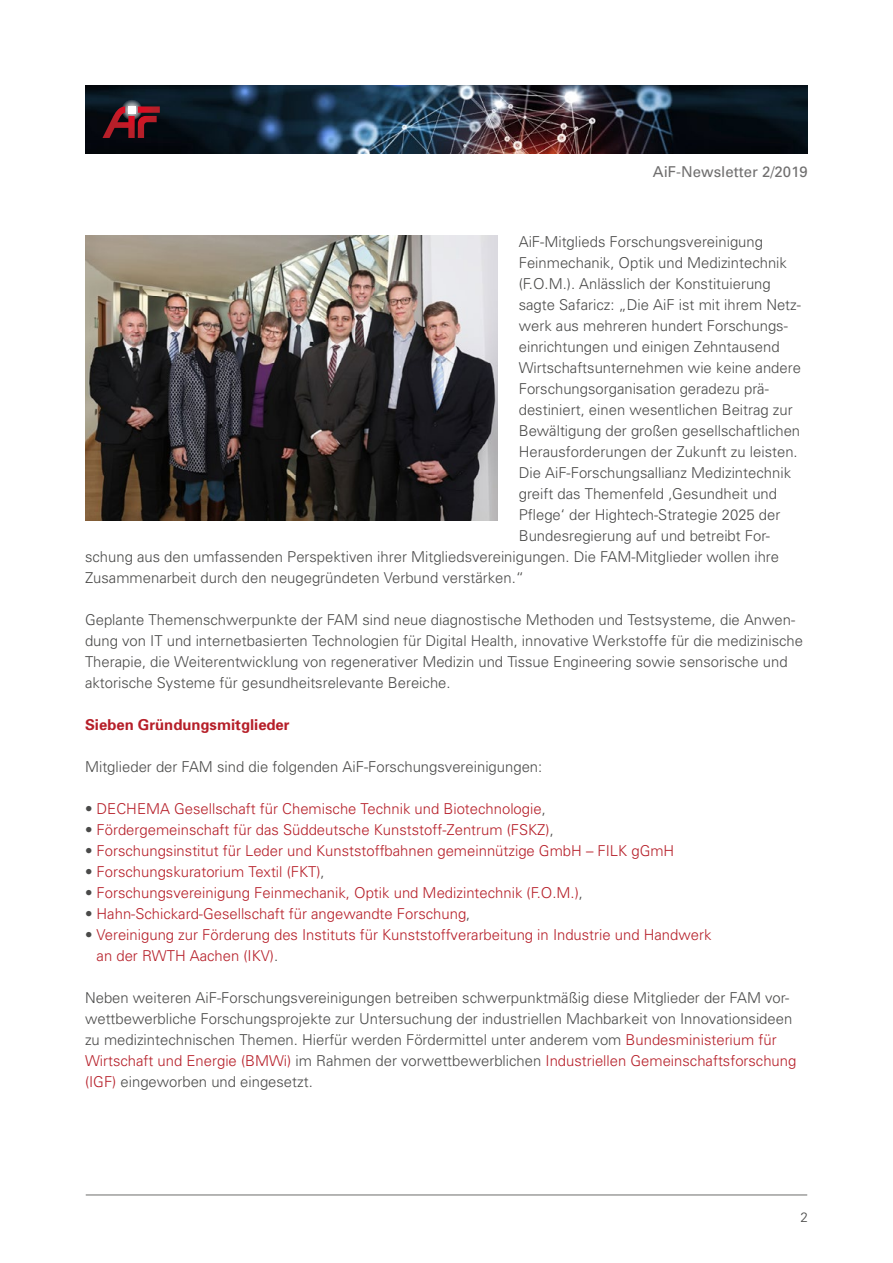
<style>
.page{position:relative;width:893px;height:1263px;background:#fff}
.page>*{position:absolute;margin:0;border:0;box-sizing:border-box;transform-origin:0 0}
.t1{font:300 15px/21px "Univers";color:#4a4a49}
.t2{font:300 15px/21px "Univers";color:#b61f29}
.t3{font:700 15px "Univers";color:#b61f29}
.Einf__Abs{font:15px "Univers";color:#706f6f}
.Einf__Abs-2{font:300 13.5px "Univers";color:#4a4a49}
.s1{color:#4a4a49}
.s2{color:#b61f29}
</style>
<div class="page">
<img style="left:85px;top:85px;width:723px;height:68px">
<svg style="left:121px;top:99px;width:21px;height:21px"></svg>
<svg style="left:102px;top:106px;width:58px;height:32px;background:#622028"></svg>
<hr style="left:86px;top:1194px;width:721px;height:1px;background:#9d9d9c">
<img style="left:85px;top:235px;width:412px;height:285px">
<p class="Einf__Abs" style="left:653px;top:163px;width:157px">AiF-Newsletter 2/2019</p>
<p class="t1" style="left:519px;top:231px;width:246px">AiF-Mitglieds Forschungsvereinigung</p>
<p class="t1" style="left:519px;top:252px;width:270px">Feinmechanik, Optik und Medizintechnik</p>
<p class="t1" style="left:519px;top:273px;width:253px">(F.O.M.). Anlässlich der Konstituierung</p>
<p class="t1" style="left:519px;top:294px;width:284px">sagte Safaricz: „Die AiF ist mit ihrem Netz-</p>
<p class="t1" style="left:519px;top:315px;width:271px">werk aus mehreren hundert Forschungs-</p>
<p class="t1" style="left:519px;top:336px;width:262px">einrichtungen und einigen Zehntausend</p>
<p class="t1" style="left:519px;top:357px;width:284px">Wirtschaftsunternehmen wie keine andere</p>
<p class="t1" style="left:519px;top:378px;width:252px">Forschungsorganisation geradezu prä-</p>
<p class="t1" style="left:519px;top:399px;width:275px">destiniert, einen wesentlichen Beitrag zur</p>
<p class="t1" style="left:519px;top:420px;width:283px">Bewältigung der großen gesellschaftlichen</p>
<p class="t1" style="left:519px;top:441px;width:280px">Herausforderungen der Zukunft zu leisten.</p>
<p class="t1" style="left:519px;top:462px;width:274px">Die AiF-Forschungsallianz Medizintechnik</p>
<p class="t1" style="left:519px;top:483px;width:260px">greift das Themenfeld ‚Gesundheit und</p>
<p class="t1" style="left:519px;top:504px;width:263px">Pflege‘ der Hightech-Strategie 2025 der</p>
<p class="t1" style="left:519px;top:525px;width:253px">Bundesregierung auf und betreibt For-</p>
<p class="t1" style="left:85px;top:546px;width:696px">schung aus den umfassenden Perspektiven ihrer Mitgliedsvereinigungen. Die FAM-Mitglieder wollen ihre</p>
<p class="t1" style="left:85px;top:567px;width:441px">Zusammenarbeit durch den neugegründeten Verbund verstärken.“</p>
<p class="t1" style="left:85px;top:609px;width:719px">Geplante Themenschwerpunkte der FAM sind neue diagnostische Methoden und Testsysteme, die Anwen&shy;dung von IT und internetbasierten Technologien für Digital Health, innovative Werkstoffe für die medizinische Therapie, die Weiterentwicklung von regenerativer Medizin und Tissue Engineering sowie sensorische und aktorische Systeme für gesundheitsrelevante Bereiche.</p>
<p class="t3" style="left:85px;top:715px;width:206px">Sieben Gründungsmitglieder</p>
<p class="t1" style="left:85px;top:756px;width:459px">Mitglieder der FAM sind die folgenden AiF-Forschungsvereinigungen:</p>
<p class="t2" style="left:85px;top:798px;width:462px"><span class="s1">•</span> DECHEMA Gesellschaft für Chemische Technik und Biotechnologie<span class="s1">,</span></p>
<p class="t2" style="left:85px;top:819px;width:470px"><span class="s1">•</span> Fördergemeinschaft für das Süddeutsche Kunststoff-Zentrum (FSKZ)<span class="s1">,</span></p>
<p class="t2" style="left:85px;top:840px;width:591px"><span class="s1">•</span> Forschungsinstitut für Leder und Kunststoffbahnen gemeinnützige GmbH – FILK gGmH</p>
<p class="t2" style="left:85px;top:861px;width:241px"><span class="s1">•</span> Forschungskuratorium Textil (FKT)<span class="s1">,</span></p>
<p class="t2" style="left:85px;top:882px;width:499px"><span class="s1">•</span> Forschungsvereinigung Feinmechanik, Optik und Medizintechnik (F.O.M.)<span class="s1">,</span></p>
<p class="t2" style="left:85px;top:903px;width:387px"><span class="s1">•</span> Hahn-Schickard-Gesellschaft für angewandte Forschung<span class="s1">,</span></p>
<p class="t2" style="left:97px;top:924px;width:616px;text-indent:-12px"><span class="s1">•</span> Vereinigung zur Förderung des Instituts für Kunststoffverarbeitung in Industrie und Handwerk an der RWTH Aachen (IKV)<span class="s1">.</span></p>
<p class="t1" style="left:85px;top:987px;width:713px">Neben weiteren AiF-Forschungsvereinigungen betreiben schwerpunktmäßig diese Mitglieder der FAM vor&shy;wettbewerbliche Forschungsprojekte zur Untersuchung der industriellen Machbarkeit von Innovationsideen zu medizintechnischen Themen. Hierfür werden Fördermittel unter anderem vom <span class="s2">Bundesministerium für Wirtschaft und Energie (BMWi)</span> im Rahmen der vorwettbewerblichen <span class="s2">Industriellen Gemeinschaftsforschung (IGF)</span> eingeworben und eingesetzt.</p>
<p class="Einf__Abs-2" style="left:800px;top:1209px;width:9px">2</p>
</div>
